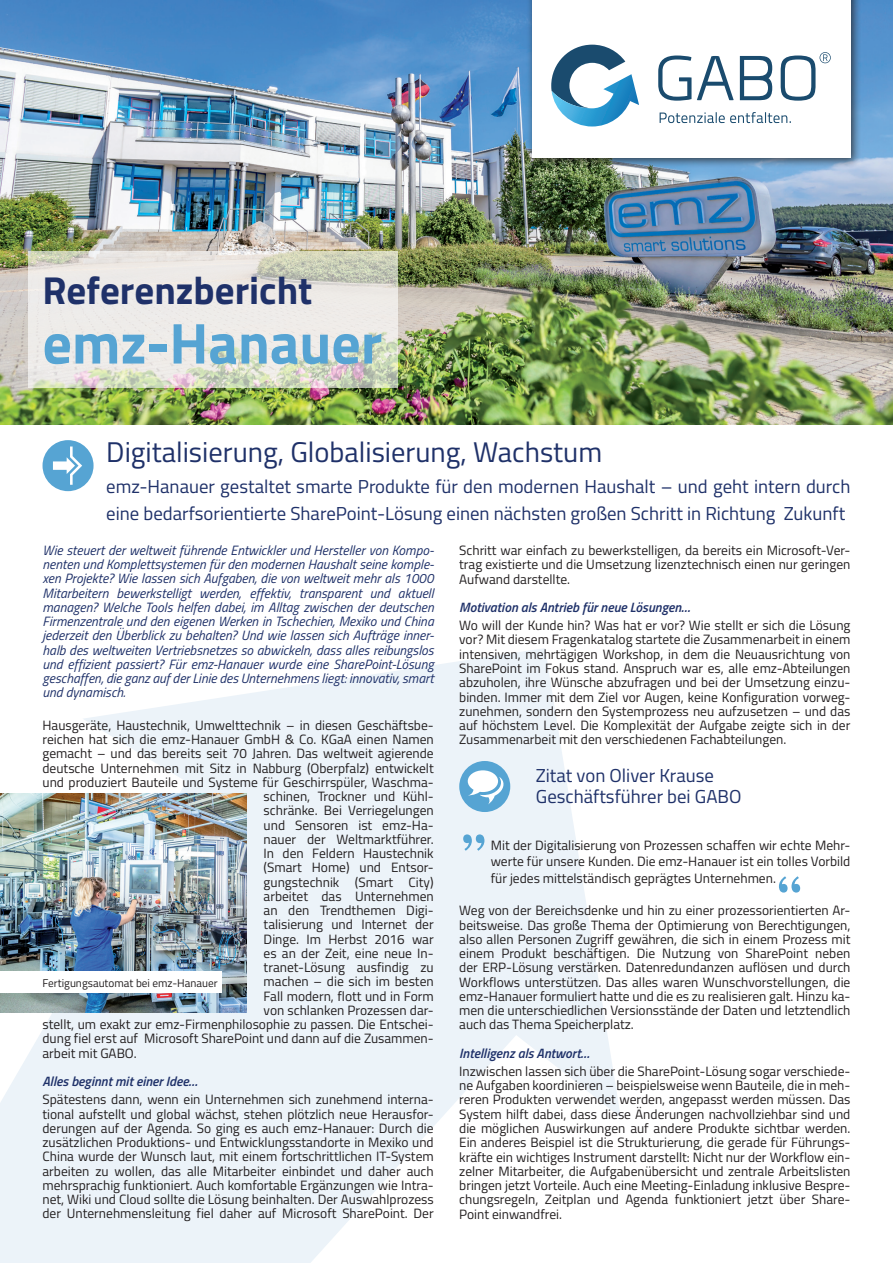
<style>
.page{position:relative;width:893px;height:1263px;background:#fff}
.page>*{position:absolute;margin:0;border:0;box-sizing:border-box;transform-origin:0 0}
.t1{font:700 57.75px "Titillium";color:#56a4d3}
.t2{font:700 54px "Copperplate Gothic";color:#56a4d3}
.t3{font:700 39px "Titillium";color:#1f3169}
.t4{font:28.5px "Titillium";color:#1f3169}
.t5{font:18.75px/27px "Titillium";color:#1f3169}
.t6{font:13.5px/14.2px "Titillium";color:#231f20;text-align:justify}
.t7{font:italic 13.5px/14.2px "Titillium";color:#1f3169;text-align:justify}
.t8{font:italic 600 13.5px "Titillium";color:#1f3169}
.t9{font:11.25px "Titillium";color:#231f20}
</style>
<div class="page">
<svg style="left:0;top:648px;width:621px;height:615px;fill:#ecf3f9"></svg>
<img style="left:0;top:0;width:893px;height:424px">
<img style="left:0;top:793px;width:247px;height:219px">
<svg style="left:28px;top:252px;width:370px;height:136px;fill:#edeae7"></svg>
<div style="left:43px;top:440px;width:51px;height:51px;background:#56a4d3;border-radius:50%"></div>
<svg style="left:53px;top:446px;width:29px;height:39px"></svg>
<div style="left:526px;top:0;width:336px;height:169px;background:#231f20;opacity:.75"></div>
<div style="left:531px;top:0;width:319px;height:157px;background:#fff"></div>
<svg style="left:658px;top:52px;width:173px;height:49px"></svg>
<svg style="left:551px;top:45px;width:88px;height:81px"></svg>
<svg style="left:660px;top:112px;width:131px;height:11px"></svg>
<div style="left:0;top:972px;width:222px;height:21px;background:#fff"></div>
<div style="left:459px;top:761px;width:51px;height:51px;background:#56a4d3;border-radius:50%"></div>
<svg style="left:468px;top:770px;width:35px;height:34px"></svg>
<h3 class="t3" style="left:43px;top:260px;width:271px">Referenzbericht</h3>
<h1 class="t1" style="left:43px;top:299px;width:341px">emz-Hanauer</h1>
<h3 class="t4" style="left:106px;top:431px;width:497px">Digitalisierung, Globalisierung, Wachstum</h3>
<h3 class="t5" style="left:106px;top:472px;width:746px">emz-Hanauer gestaltet smarte Produkte für den modernen Haushalt – und geht intern durch eine bedarfsorientierte SharePoint-Lösung einen nächsten großen Schritt in Richtung Zukunft</h3>
<p class="t7" style="left:43px;top:542px;width:393px">Wie steuert der weltweit führende Entwickler und Hersteller von Kompo&shy;nenten und Komplettsystemen für den modernen Haushalt seine komple&shy;xen Projekte? Wie lassen sich Aufgaben, die von weltweit mehr als 1000<br>Mitarbeitern bewerkstelligt werden, effektiv, transparent und aktuell managen? Welche Tools helfen dabei, im Alltag zwischen der deutschen Firmenzentrale und den eigenen Werken in Tschechien, Mexiko und China jederzeit den Überblick zu behalten? Und wie lassen sich Aufträge inner&shy;halb des weltweiten Vertriebsnetzes so abwickeln, dass alles reibungslos und effizient passiert? Für emz-Hanauer wurde eine SharePoint-Lösung geschaffen, die ganz auf der Linie des Unternehmens liegt: innovativ, smart und dynamisch.</p>
<p class="t6" style="left:43px;top:717px;width:393px">Hausgeräte, Haustechnik, Umwelttechnik – in diesen Geschäftsbe-</p>
<p class="t6" style="left:43px;top:731px;width:393px">reichen hat sich die emz-Hanauer GmbH &amp; Co. KGaA einen Namen</p>
<p class="t6" style="left:43px;top:746px;width:393px">gemacht – und das bereits seit 70 Jahren. Das weltweit agierende</p>
<p class="t6" style="left:43px;top:760px;width:393px">deutsche Unternehmen mit Sitz in Nabburg (Oberpfalz) entwickelt</p>
<p class="t6" style="left:43px;top:774px;width:393px">und produziert Bauteile und Systeme für Geschirrspüler, Waschma-</p>
<p class="t6" style="left:264px;top:788px;width:172px">schinen, Trockner und Kühl-</p>
<p class="t6" style="left:264px;top:803px;width:172px">schränke. Bei Verriegelungen</p>
<p class="t6" style="left:264px;top:817px;width:172px">und Sensoren ist emz-Ha-</p>
<p class="t6" style="left:264px;top:831px;width:172px">nauer der Weltmarktführer.</p>
<p class="t6" style="left:264px;top:845px;width:172px">In den Feldern Haustechnik</p>
<p class="t6" style="left:264px;top:860px;width:172px">(Smart Home) und Entsor-</p>
<p class="t6" style="left:264px;top:874px;width:172px">gungstechnik (Smart City)</p>
<p class="t6" style="left:264px;top:888px;width:172px">arbeitet das Unternehmen</p>
<p class="t6" style="left:264px;top:903px;width:172px">an den Trendthemen Digi-</p>
<p class="t6" style="left:264px;top:917px;width:172px">talisierung und Internet der</p>
<p class="t6" style="left:264px;top:931px;width:172px">Dinge. Im Herbst 2016 war</p>
<p class="t6" style="left:264px;top:945px;width:172px">es an der Zeit, eine neue In-</p>
<p class="t6" style="left:264px;top:960px;width:172px">tranet-Lösung ausfindig zu</p>
<p class="t6" style="left:264px;top:974px;width:172px">machen – die sich im besten</p>
<p class="t6" style="left:264px;top:988px;width:172px">Fall modern, flott und in Form</p>
<p class="t6" style="left:264px;top:1002px;width:172px">von schlanken Prozessen dar-</p>
<p class="t6" style="left:43px;top:1017px;width:393px">stellt, um exakt zur emz-Firmenphilosophie zu passen. Die Entschei-</p>
<p class="t6" style="left:43px;top:1031px;width:393px">dung fiel erst auf Microsoft SharePoint und dann auf die Zusammen-</p>
<p class="t6" style="left:43px;top:1045px;width:96px">arbeit mit GABO.</p>
<p class="t8" style="left:43px;top:1071px;width:156px">Alles beginnt mit einer Idee…</p>
<p class="t6" style="left:43px;top:1092px;width:393px">Spätestens dann, wenn ein Unternehmen sich zunehmend interna&shy;tional aufstellt und global wächst, stehen plötzlich neue Herausfor&shy;derungen auf der Agenda. So ging es auch emz-Hanauer: Durch die zusätzlichen Produktions- und Entwicklungsstandorte in Mexiko und China wurde der Wunsch laut, mit einem fortschrittlichen IT-System arbeiten zu wollen, das alle Mitarbeiter einbindet und daher auch mehrsprachig funktioniert. Auch komfortable Ergänzungen wie Intra&shy;net, Wiki und Cloud sollte die Lösung beinhalten. Der Auswahlprozess der Unternehmensleitung fiel daher auf Microsoft SharePoint. Der</p>
<p class="t9" style="left:43px;top:974px;width:177px">Fertigungsautomat bei emz-Hanauer</p>
<p class="t6" style="left:459px;top:543px;width:393px">Schritt war einfach zu bewerkstelligen, da bereits ein Microsoft-Ver&shy;trag existierte und die Umsetzung lizenztechnisch einen nur geringen Aufwand darstellte.</p>
<p class="t8" style="left:459px;top:597px;width:232px">Motivation als Antrieb für neue Lösungen…</p>
<p class="t6" style="left:459px;top:618px;width:393px">Wo will der Kunde hin? Was hat er vor? Wie stellt er sich die Lösung vor? Mit diesem Fragenkatalog startete die Zusammenarbeit in einem intensiven, mehrtägigen Workshop, in dem die Neuausrichtung von SharePoint im Fokus stand. Anspruch war es, alle emz-Abteilungen abzuholen, ihre Wünsche abzufragen und bei der Umsetzung einzu&shy;binden. Immer mit dem Ziel vor Augen, keine Konfiguration vorweg&shy;zunehmen, sondern den Systemprozess neu aufzusetzen – und das auf höchstem Level. Die Komplexität der Aufgabe zeigte sich in der Zusammenarbeit mit den verschiedenen Fachabteilungen.</p>
<h3 class="t5" style="left:536px;top:764px;width:207px;line-height:21px">Zitat von Oliver Krause<br>Geschäftsführer bei GABO</h3>
<h2 class="t2" style="left:459px;top:795px;width:31px">„</h2>
<p class="t6" style="left:491px;top:837px;width:361px;line-height:16.2px">Mit der Digitalisierung von Prozessen schaffen wir echte Mehr&shy;werte für unsere Kunden. Die emz-Hanauer ist ein tolles Vorbild für jedes mittelständisch geprägtes Unternehmen.</p>
<h2 class="t2" style="left:775px;top:865px;width:31px">“</h2>
<p class="t6" style="left:459px;top:903px;width:393px">Weg von der Bereichsdenke und hin zu einer prozessorientierten Ar&shy;beitsweise. Das große Thema der Optimierung von Berechtigungen, also allen Personen Zugriff gewähren, die sich in einem Prozess mit einem Produkt beschäftigen. Die Nutzung von SharePoint neben der ERP-Lösung verstärken. Datenredundanzen auflösen und durch Workflows unterstützen. Das alles waren Wunschvorstellungen, die emz-Hanauer formuliert hatte und die es zu realisieren galt. Hinzu ka&shy;men die unterschiedlichen Versionsstände der Daten und letztendlich auch das Thema Speicherplatz.</p>
<p class="t8" style="left:459px;top:1043px;width:131px">Intelligenz als Antwort…</p>
<p class="t6" style="left:459px;top:1063px;width:393px">Inzwischen lassen sich über die SharePoint-Lösung sogar verschiede&shy;ne Aufgaben koordinieren – beispielsweise wenn Bauteile, die in meh&shy;reren Produkten verwendet werden, angepasst werden müssen. Das System hilft dabei, dass diese Änderungen nachvollziehbar sind und die möglichen Auswirkungen auf andere Produkte sichtbar werden.<br>Ein anderes Beispiel ist die Strukturierung, die gerade für Führungs&shy;kräfte ein wichtiges Instrument darstellt: Nicht nur der Workflow ein&shy;zelner Mitarbeiter, die Aufgabenübersicht und zentrale Arbeitslisten bringen jetzt Vorteile. Auch eine Meeting-Einladung inklusive Bespre&shy;chungsregeln, Zeitplan und Agenda funktioniert jetzt über Share-Point einwandfrei.</p>
</div>
